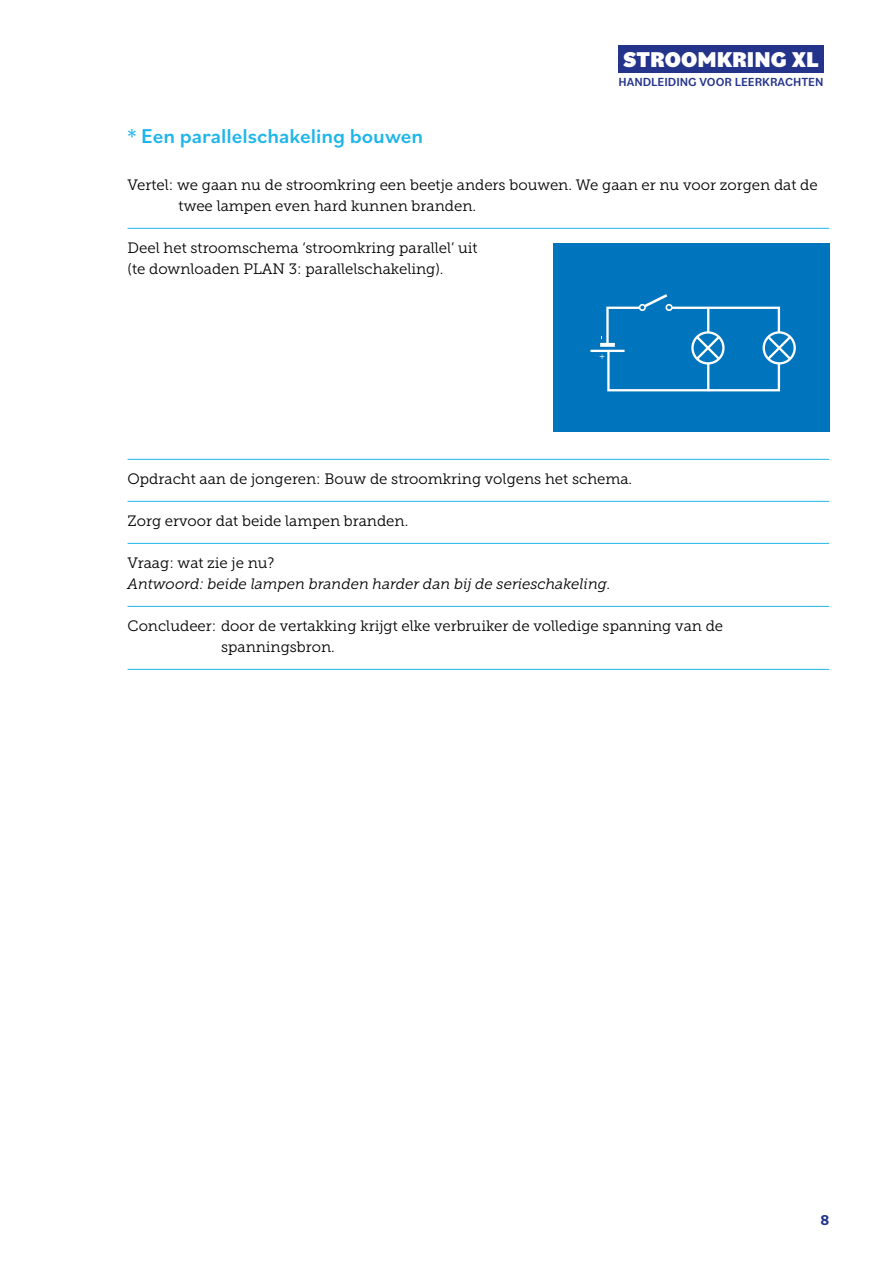
<style>
.page{position:relative;width:893px;height:1263px;background:#fff}
.page>*{position:absolute;margin:0;border:0;box-sizing:border-box;transform-origin:0 0}
.t1{font:900 22.5px "Bilo";color:#fff}
.t2{font:500 21px "Bilo";color:#1eb5ea}
.t3{font:15px/21px "Museo Slab 300";color:#000}
.t4{font:italic 15px "Museo Slab 300";color:#000}
.t5{font:700 15px "Bilo";color:#24348b}
.t6{font:500 12.3px "Bilo";color:#24348b}
</style>
<div class="page">
<div style="left:618px;top:45px;width:206px;height:27px;background:#24348b"></div>
<hr style="left:128px;top:228px;width:701px;height:1px;background:#1eb5ea">
<hr style="left:128px;top:459px;width:701px;height:1px;background:#1eb5ea">
<hr style="left:128px;top:501px;width:701px;height:1px;background:#1eb5ea">
<hr style="left:128px;top:543px;width:701px;height:1px;background:#1eb5ea">
<hr style="left:128px;top:606px;width:701px;height:1px;background:#1eb5ea">
<hr style="left:128px;top:669px;width:701px;height:1px;background:#1eb5ea">
<div style="left:553px;top:243px;width:276px;height:189px;background:#0074bc"></div>
<hr style="left:590px;top:350px;width:35px;height:2px;background:#fff">
<div style="left:763px;top:331px;width:33px;height:34px;border:2px solid #fff;border-radius:50%"></div>
<svg style="left:600px;top:294px;width:193px;height:98px"></svg>
<h1 class="t1" style="left:623px;top:44px;width:197px">STROOMKRING XL</h1>
<p class="t6" style="left:618px;top:74px;width:206px">HANDLEIDING VOOR LEERKRACHTEN</p>
<h2 class="t2" style="left:128px;top:122px;width:297px">* Een parallelschakeling bouwen</h2>
<p class="t3" style="left:179px;top:175px;width:641px;text-indent:-51px">Vertel: we gaan nu de stroomkring een beetje anders bouwen. We gaan er nu voor zorgen dat de twee lampen even hard kunnen branden.</p>
<p class="t3" style="left:128px;top:238px;width:352px">Deel het stroomschema ‘stroomkring parallel’ uit (te downloaden PLAN 3: parallelschakeling).</p>
<p class="t3" style="left:128px;top:469px;width:506px">Opdracht aan de jongeren: Bouw de stroomkring volgens het schema.</p>
<p class="t3" style="left:128px;top:511px;width:282px">Zorg ervoor dat beide lampen branden.</p>
<p class="t3" style="left:128px;top:553px;width:148px">Vraag: wat zie je nu?</p>
<p class="t4" style="left:128px;top:576px;width:485px">Antwoord: beide lampen branden harder dan bij de serieschakeling.</p>
<p class="t3" style="left:221px;top:616px;width:504px;text-indent:-94px">Concludeer: door de vertakking krijgt elke verbruiker de volledige spanning van de spanningsbron.</p>
<p class="t5" style="left:820px;top:1209px;width:10px">8</p>
</div>
